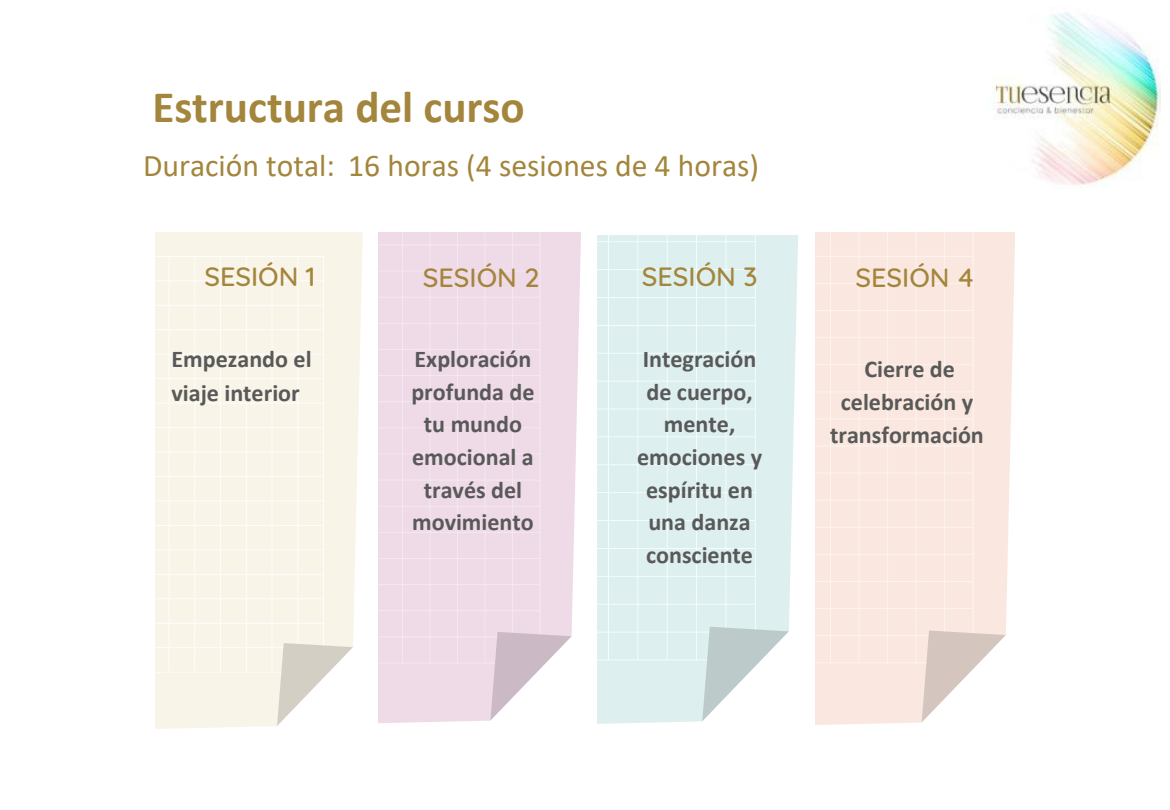
<style>
.page{position:relative;width:1170px;height:810px;background:#fff}
.page>*{position:absolute;margin:0;border:0;box-sizing:border-box;transform-origin:0 0}
.t1{font:700 45.15px "Calibri";color:#a3853b}
.t2{font:31.65px "Calibri";color:#a3853b}
.t3{font:500 26.85px "Quicksand";color:#a3853b}
.t4{font:700 24.15px/32.7px "Calibri";color:#595959;text-align:center}
</style>
<div class="page">
<svg style="left:155px;top:232px;width:208px;height:497px;background:#f8f5ea"></svg>
<svg style="left:277px;top:643px;width:76px;height:83px"></svg>
<svg style="left:155px;top:256px;width:169px;height:417px;background:#f7f4e8"></svg>
<svg style="left:816px;top:232px;width:199px;height:493px;background:#faeae3"></svg>
<svg style="left:922px;top:630px;width:84px;height:93px"></svg>
<svg style="left:816px;top:232px;width:158px;height:431px;background:#f9e7e0"></svg>
<svg style="left:378px;top:232px;width:203px;height:491px;background:#f0deea"></svg>
<svg style="left:490px;top:632px;width:82px;height:89px"></svg>
<div style="left:378px;top:232px;width:163px;height:431px;background:#efdbe8"></div>
<svg style="left:598px;top:235px;width:200px;height:489px;background:#e0f0ef"></svg>
<svg style="left:702px;top:627px;width:87px;height:94px"></svg>
<svg style="left:598px;top:235px;width:158px;height:425px;background:#ddefee"></svg>
<img style="left:993px;top:13px;width:167px;height:172px">
<h3 class="t1" style="left:152px;top:89px;width:374px">Estructura del curso</h3>
<p class="t2" style="left:143px;top:153px;width:617px">Duración total: 16 horas (4 sesiones de 4 horas)</p>
<h1 class="t3" style="left:204px;top:260px;width:112px">SESIÓN 1</h1>
<h2 class="t3" style="left:423px;top:260px;width:118px">SESIÓN 2</h2>
<h2 class="t3" style="left:642px;top:260px;width:117px">SESIÓN 3</h2>
<p class="t3" style="left:856px;top:260px;width:120px">SESIÓN 4</p>
<p class="t4" style="left:171px;top:344px;width:142px;line-height:33.8px;text-align:left">Empezando el viaje interior</p>
<p class="t4" style="left:411px;top:345px;width:125px">Exploración profunda de tu mundo emocional a través del movimiento</p>
<p class="t4" style="left:637px;top:345px;width:127px">Integración de cuerpo, mente, emociones y espíritu en una danza consciente</p>
<h3 class="t4" style="left:830px;top:355px;width:155px">Cierre de celebración y transformación</h3>
</div>
